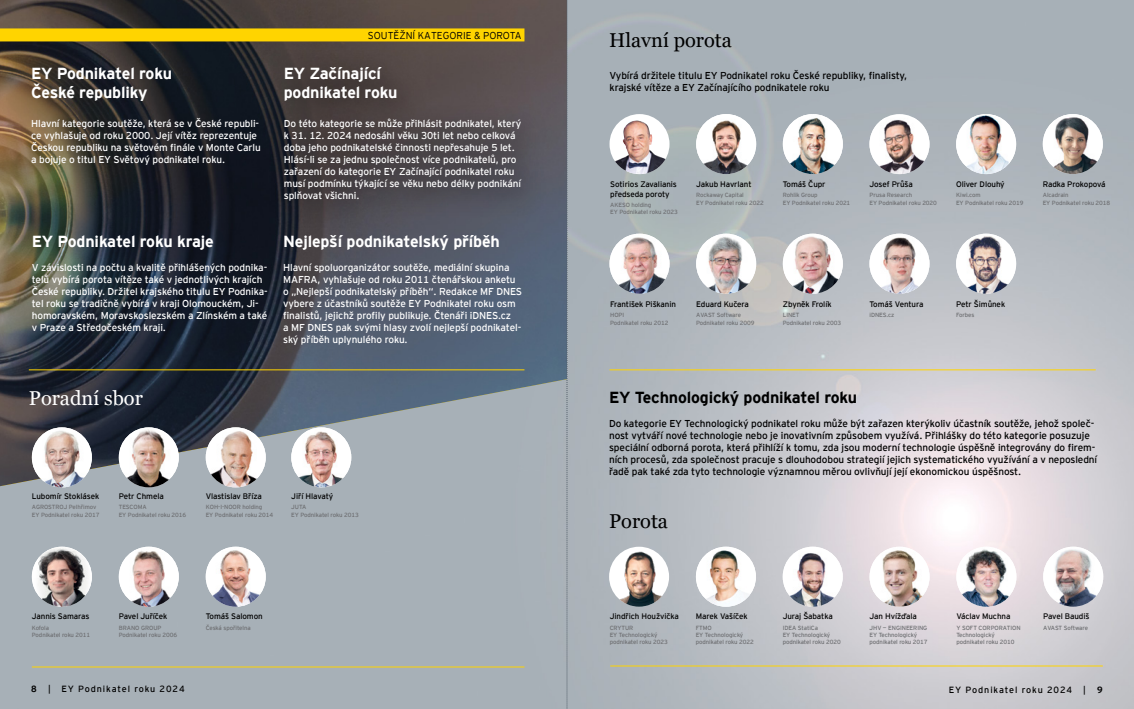
<style>
.page{position:relative;width:1134px;height:709px;background:#fff}
.page>*{position:absolute;margin:0;border:0;box-sizing:border-box;transform-origin:0 0}
.t1{font:20px "Georgia";color:#000}
.t2{font:20px "Georgia";color:#fff}
.t3{font:700 16px/19.2px "EY Interstate";letter-spacing:-.01em;color:#fff}
.t4{font:700 16px "EY Interstate";letter-spacing:-.01em;color:#000}
.t5{font:10px/12px "EY Interstate";letter-spacing:-.01em;color:#fff}
.t6{font:10px/12px "EY Interstate";letter-spacing:-.01em;color:#000}
.t7{font:300 10px "EY Interstate";color:#000}
.t8{font:9px "EY Interstate";letter-spacing:.1em;color:#000}
.t9{font:700 9px "EY Interstate";color:#000}
.t10{font:8px/9.6px "EY Interstate";letter-spacing:-.01em;color:#000}
.t11{font:6px/7.2px "EY Interstate";letter-spacing:-.01em;color:#6d6e71}
.s1{font-weight:700}
</style>
<div class="page">
<img style="left:0;top:0;width:1134px;height:709px">
<img style="left:0;top:0;width:567px;height:486px">
<div style="left:609px;top:114px;width:60px;height:60px;background:#fff;border-radius:50%"></div>
<img style="left:614px;top:120px;width:52px;height:54px">
<img style="left:609px;top:234px;width:60px;height:60px;border-radius:30px">
<img style="left:696px;top:114px;width:60px;height:60px;border-radius:30px">
<img style="left:696px;top:234px;width:60px;height:60px;border-radius:30px">
<img style="left:783px;top:114px;width:60px;height:60px;border-radius:30px">
<img style="left:783px;top:234px;width:60px;height:60px;border-radius:30px">
<div style="left:869px;top:114px;width:60px;height:60px;background:#fff;border-radius:50%"></div>
<img style="left:869px;top:118px;width:60px;height:56px">
<img style="left:869px;top:234px;width:60px;height:60px;border-radius:30px">
<img style="left:956px;top:114px;width:60px;height:60px;border-radius:30px">
<img style="left:956px;top:234px;width:60px;height:60px;border-radius:30px">
<img style="left:1043px;top:114px;width:60px;height:60px;border-radius:30px">
<div style="left:0;top:28px;width:524px;height:13px;background:#ffd400"></div>
<div style="left:267px;top:51px;width:283px;height:180px;background:#000;opacity:.75"></div>
<hr style="left:609px;top:369px;width:487px;height:1px;background:#ffd400">
<hr style="left:29px;top:369px;width:495px;height:1px;background:#ffd400">
<hr style="left:610px;top:665px;width:493px;height:1px;background:#ffd400">
<hr style="left:32px;top:666px;width:492px;height:1px;background:#ffd400">
<img style="left:609px;top:546px;width:60px;height:60px;border-radius:30px">
<img style="left:869px;top:546px;width:60px;height:60px;border-radius:30px">
<img style="left:696px;top:546px;width:60px;height:60px;border-radius:30px">
<img style="left:956px;top:546px;width:60px;height:60px;border-radius:30px">
<img style="left:783px;top:546px;width:60px;height:60px;border-radius:30px">
<img style="left:1043px;top:546px;width:60px;height:60px;border-radius:30px">
<img style="left:32px;top:546px;width:60px;height:60px;border-radius:30px">
<img style="left:206px;top:427px;width:60px;height:60px;border-radius:30px">
<img style="left:119px;top:546px;width:60px;height:60px;border-radius:30px">
<img style="left:206px;top:546px;width:60px;height:60px;border-radius:30px">
<img style="left:119px;top:427px;width:60px;height:60px;border-radius:30px">
<img style="left:291px;top:427px;width:60px;height:60px;border-radius:30px">
<img style="left:32px;top:427px;width:60px;height:60px;border-radius:30px">
<svg style="left:567px;top:0;width:1px;height:709px"></svg>
<h2 class="t3" style="left:31px;top:63px;width:142px">EY Podnikatel roku<br>České republiky</h2>
<p class="t5" style="left:31px;top:117px;width:231px">Hlavní kategorie soutěže, která se v České republi&shy;ce vyhlašuje od roku 2000. Její vítěz reprezentuje Českou republiku na světovém finále v Monte Carlu a bojuje o titul EY Světový podnikatel roku.</p>
<h2 class="t3" style="left:32px;top:231px;width:183px">EY Podnikatel roku kraje</h2>
<p class="t5" style="left:32px;top:261px;width:237px">V závislosti na počtu a kvalitě přihlášených podnika&shy;telů vybírá porota vítěze také v jednotlivých krajích České republiky. Držitel krajského titulu EY Podnika&shy;tel roku se tradičně vybírá v kraji Olomouckém, Ji&shy;homoravském, Moravskoslezském a Zlínském a také v Praze a Středočeském kraji.</p>
<p class="t7" style="left:368px;top:29px;width:155px">SOUTĚŽNÍ KATEGORIE &amp; POROTA</p>
<h2 class="t3" style="left:284px;top:63px;width:115px">EY Začínající podnikatel roku</h2>
<p class="t5" style="left:284px;top:117px;width:239px">Do této kategorie se může přihlásit podnikatel, který k 31. 12. 2024 nedosáhl věku 30ti let nebo celková doba jeho podnikatelské činnosti nepřesahuje 5 let.<br>Hlásí-li se za jednu společnost více podnikatelů, pro zařazení do kategorie EY Začínající podnikatel roku musí podmínku týkající se věku nebo délky podnikání splňovat všichni.</p>
<h2 class="t3" style="left:283px;top:231px;width:218px">Nejlepší podnikatelský příběh</h2>
<p class="t5" style="left:283px;top:261px;width:241px">Hlavní spoluorganizátor soutěže, mediální skupina MAFRA, vyhlašuje od roku 2011 čtenářskou anketu o „Nejlepší podnikatelský příběh“. Redakce MF DNES vybere z účastníků soutěže EY Podnikatel roku osm finalistů, jejichž profily publikuje. Čtenáři iDNES.cz<br>a MF DNES pak svými hlasy zvolí nejlepší podnikatel&shy;ský příběh uplynulého roku.</p>
<h1 class="t1" style="left:609px;top:28px;width:124px">Hlavní porota</h1>
<p class="t6" style="left:609px;top:69px;width:299px">Vybírá držitele titulu EY Podnikatel roku České republiky, finalisty, krajské vítěze a EY Začínajícího podnikatele roku</p>
<p class="t10" style="left:610px;top:179px;width:68px">Sotirios Zavalianis předseda poroty</p>
<p class="t11" style="left:610px;top:201px;width:69px">AKESO holding<br>EY Podnikatel roku 2023</p>
<p class="t10" style="left:696px;top:179px;width:57px">Jakub Havrlant</p>
<p class="t11" style="left:696px;top:191px;width:69px">Rockaway Capital<br>EY Podnikatel roku 2022</p>
<p class="t10" style="left:783px;top:179px;width:44px">Tomáš Čupr</p>
<p class="t11" style="left:783px;top:191px;width:69px">Rohlik Group<br>EY Podnikatel roku 2021</p>
<p class="t10" style="left:869px;top:179px;width:45px">Josef Průša</p>
<p class="t11" style="left:869px;top:191px;width:69px">Prusa Research<br>EY Podnikatel roku 2020</p>
<p class="t10" style="left:956px;top:179px;width:50px">Oliver Dlouhý</p>
<p class="t11" style="left:956px;top:191px;width:69px">Kiwi.com<br>EY Podnikatel roku 2019</p>
<p class="t10" style="left:1043px;top:179px;width:64px">Radka Prokopová</p>
<p class="t11" style="left:1043px;top:191px;width:69px">Alcadrain<br>EY Podnikatel roku 2018</p>
<p class="t10" style="left:610px;top:299px;width:67px">František Piškanin</p>
<p class="t11" style="left:610px;top:311px;width:60px">HOPI<br>Podnikatel roku 2012</p>
<p class="t10" style="left:696px;top:299px;width:54px">Eduard Kučera</p>
<p class="t11" style="left:696px;top:311px;width:60px">AVAST Software<br>Podnikatel roku 2009</p>
<p class="t10" style="left:783px;top:299px;width:50px">Zbyněk Frolík</p>
<p class="t11" style="left:783px;top:311px;width:60px">LINET<br>Podnikatel roku 2003</p>
<p class="t10" style="left:869px;top:299px;width:55px">Tomáš Ventura</p>
<p class="t11" style="left:869px;top:311px;width:26px">iDNES.cz</p>
<p class="t10" style="left:956px;top:299px;width:51px">Petr Šimůnek</p>
<p class="t11" style="left:956px;top:311px;width:20px">Forbes</p>
<h1 class="t2" style="left:29px;top:386px;width:116px">Poradní sbor</h1>
<h2 class="t4" style="left:609px;top:386px;width:250px">EY Technologický podnikatel roku</h2>
<p class="t6" style="left:609px;top:417px;width:490px">Do kategorie EY Technologický podnikatel roku může být zařazen kterýkoliv účastník soutěže, jehož společ&shy;nost vytváří nové technologie nebo je inovativním způsobem využívá. Přihlášky do této kategorie posuzuje speciální odborná porota, která přihlíží k tomu, zda jsou moderní technologie úspěšně integrovány do firem&shy;ních procesů, zda společnost pracuje s dlouhodobou strategií jejich systematického využívání a v neposlední řadě pak také zda tyto technologie významnou měrou ovlivňují její ekonomickou úspěšnost.</p>
<h1 class="t1" style="left:609px;top:508px;width:60px">Porota</h1>
<p class="t10" style="left:32px;top:491px;width:69px">Lubomír Stoklásek</p>
<p class="t11" style="left:32px;top:503px;width:69px">AGROSTROJ Pelhřimov<br>EY Podnikatel roku 2017</p>
<p class="t10" style="left:206px;top:491px;width:58px">Vlastislav Bříza</p>
<p class="t11" style="left:206px;top:503px;width:69px">KOH-I-NOOR holding<br>EY Podnikatel roku 2014</p>
<p class="t10" style="left:291px;top:491px;width:43px">Jiří Hlavatý</p>
<p class="t11" style="left:291px;top:503px;width:69px">JUTA<br>EY Podnikatel roku 2013</p>
<p class="t10" style="left:119px;top:491px;width:47px">Petr Chmela</p>
<p class="t11" style="left:119px;top:503px;width:69px">TESCOMA<br>EY Podnikatel roku 2016</p>
<p class="t10" style="left:32px;top:611px;width:59px">Jannis Samaras</p>
<p class="t11" style="left:32px;top:623px;width:60px">Kofola<br>Podnikatel roku 2011</p>
<p class="t10" style="left:119px;top:611px;width:50px">Pavel Juříček</p>
<p class="t11" style="left:119px;top:623px;width:60px">BRANO GROUP<br>Podnikatel roku 2006</p>
<p class="t10" style="left:206px;top:611px;width:58px">Tomáš Salomon</p>
<p class="t11" style="left:206px;top:623px;width:46px">Česká spořitelna</p>
<p class="t10" style="left:610px;top:611px;width:71px">Jindřich Houžvička</p>
<p class="t11" style="left:610px;top:623px;width:60px">CRYTUR<br>EY Technologický podnikatel roku 2023</p>
<p class="t10" style="left:696px;top:611px;width:53px">Marek Vašíček</p>
<p class="t11" style="left:696px;top:623px;width:60px">FTMO<br>EY Technologický podnikatel roku 2022</p>
<p class="t10" style="left:783px;top:611px;width:52px">Juraj Šabatka</p>
<p class="t11" style="left:783px;top:623px;width:60px">IDEA StatiCa<br>EY Technologický podnikatel roku 2020</p>
<p class="t10" style="left:869px;top:611px;width:49px">Jan Hvížďala</p>
<p class="t11" style="left:869px;top:623px;width:60px">JHV — ENGINEERING<br>EY Technologický podnikatel roku 2017</p>
<p class="t10" style="left:956px;top:611px;width:56px">Václav Muchna</p>
<p class="t11" style="left:956px;top:623px;width:66px">Y SOFT CORPORATION<br>Technologický podnikatel roku 2010</p>
<p class="t10" style="left:1043px;top:611px;width:48px">Pavel Baudiš</p>
<p class="t11" style="left:1043px;top:623px;width:46px">AVAST Software</p>
<p class="t8" style="left:31px;top:682px;width:155px"><span class="s1">8</span> | EY Podnikatel roku 2024</p>
<p class="t8" style="left:949px;top:683px;width:125px">EY Podnikatel roku 2024</p>
<p class="t8" style="left:1083px;top:683px;width:4px">|</p>
<p class="t9" style="left:1097px;top:683px;width:7px">9</p>
</div>
